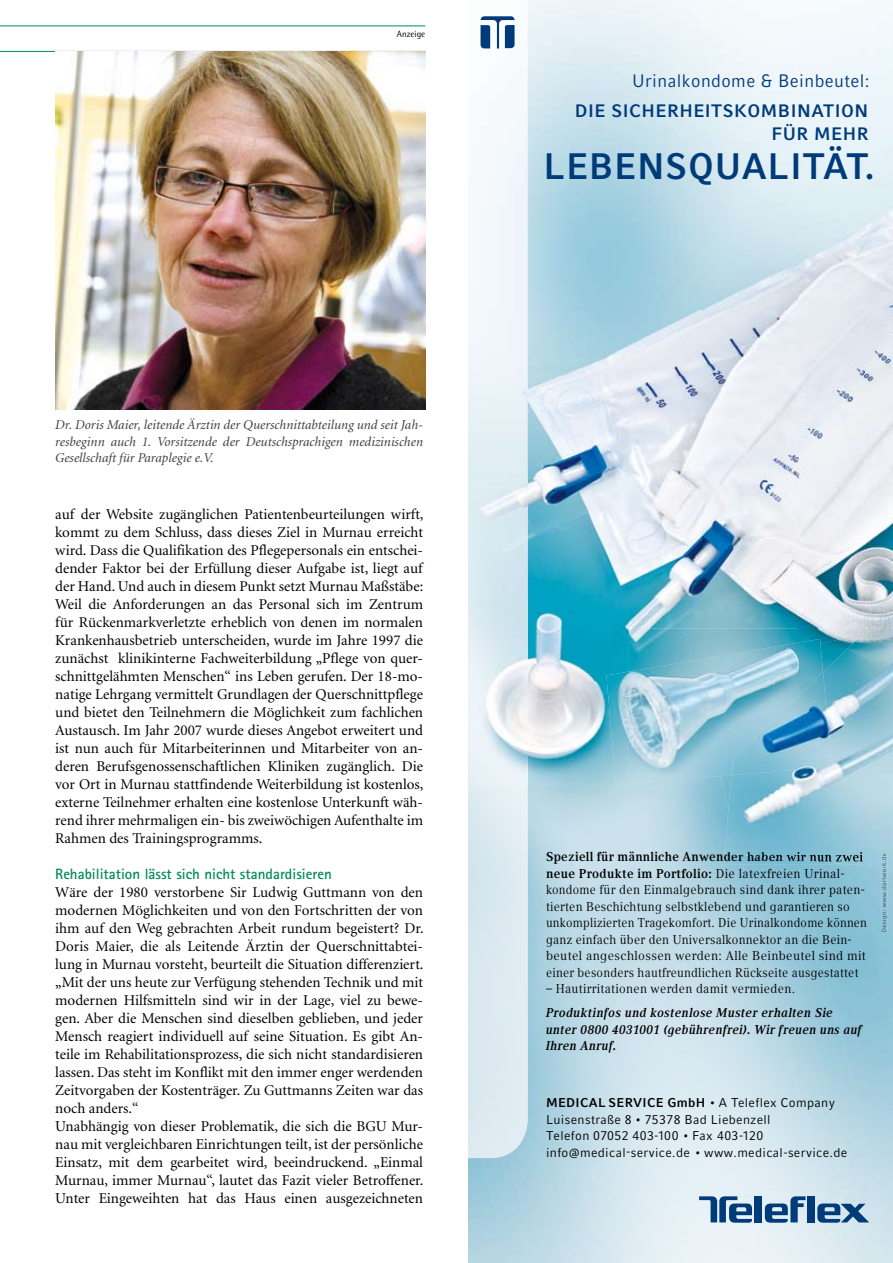
<style>
.page{position:relative;width:893px;height:1263px;background:#fff}
.page>*{position:absolute;margin:0;border:0;box-sizing:border-box;transform-origin:0 0}
.t1{font:700 36.75px "Compatil Fact LT Pro";letter-spacing:.025em;color:#003b79;scale:.95 1}
.t2{font:700 18px/22.5px "Compatil Fact LT Pro";letter-spacing:.03em;color:#003b79;text-align:right}
.t3{font:18px "Compatil Fact LT Pro";letter-spacing:.025em;color:#003b79;scale:.95 1}
.t4{font:15px/18px "Minion";color:#000;text-align:justify}
.t5{font:700 15px "Rotis Sans Serif";color:#008b58}
.t6{font:italic 13.5px/16.5px "Minion";color:#3e3e40;text-align:justify}
.t7{font:12.75px/16.5px "Compatil Text LT Pro";letter-spacing:.02em;color:#000;scale:.96 1}
.t8{font:12.75px/16.5px "Compatil Fact LT Pro";letter-spacing:.03em;color:#000}
.t9{font:italic 700 12.75px/16.5px "Compatil Text LT Pro";letter-spacing:.025em;color:#000;scale:.96 1}
.t10{font:12.75px "Compatil Text LT Pro";letter-spacing:.02em;color:#000;scale:.95 1}
.t11{font:9px "Rotis Semi Sans";color:#000}
.s1{font-weight:700}
</style>
<div class="page">
<img style="left:629px;top:629px;width:54px;height:18px">
<img style="left:683px;top:629px;width:137px;height:18px">
<img style="left:820px;top:629px;width:73px;height:8px">
<img style="left:798px;top:869px;width:95px;height:246px">
<img style="left:483px;top:1115px;width:85px;height:148px">
<img style="left:574px;top:1027px;width:247px;height:203px">
<img style="left:611px;top:1177px;width:235px;height:86px">
<img style="left:468px;top:18px;width:60px;height:695px">
<div style="left:468px;top:936px;width:41px;height:222px;background:#dbeaf0"></div>
<img style="left:528px;top:0;width:365px;height:629px">
<img style="left:725px;top:637px;width:168px;height:232px">
<img style="left:724px;top:852px;width:139px;height:12px">
<svg style="left:481px;top:16px;width:34px;height:32px"></svg>
<div style="left:807px;top:1196px;width:8px;height:26px;background:#003b79"></div>
<svg style="left:817px;top:1203px;width:52px;height:20px"></svg>
<svg style="left:699px;top:1196px;width:106px;height:48px;background:#a2bad0"></svg>
<img style="left:881px;top:868px;width:7px;height:64px">
<img style="left:881px;top:853px;width:7px;height:15px">
<img style="left:471px;top:598px;width:158px;height:188px">
<img style="left:629px;top:647px;width:146px;height:137px">
<img style="left:774px;top:639px;width:49px;height:33px">
<img style="left:731px;top:672px;width:100px;height:103px">
<img style="left:606px;top:672px;width:23px;height:113px">
<hr style="left:0;top:26px;width:425px;height:1px;background:#008b58">
<hr style="left:0;top:51px;width:425px;height:1px;background:#008b58">
<img style="left:55px;top:52px;width:370px;height:358px">
<svg style="left:711px;top:1101px;width:3px;height:4px"></svg>
<svg style="left:684px;top:1134px;width:3px;height:4px"></svg>
<p class="t11" style="left:397px;top:29px;width:30px">Anzeige</p>
<p class="t6" style="left:55px;top:417px;width:369px">Dr. Doris Maier, leitende Ärztin der Querschnittabteilung und seit Jah&shy;resbeginn auch 1. Vorsitzende der Deutschsprachigen medizinischen Gesellschaft für Paraplegie e.V.</p>
<p class="t4" style="left:55px;top:506px;width:370px">auf der Website zugänglichen Patientenbeurteilungen wirft, kommt zu dem Schluss, dass dieses Ziel in Murnau erreicht wird. Dass die Qualifikation des Pflegepersonals ein entschei&shy;dender Faktor bei der Erfüllung dieser Aufgabe ist, liegt auf der Hand. Und auch in diesem Punkt setzt Murnau Maßstäbe:<br>Weil die Anforderungen an das Personal sich im Zentrum für Rückenmarkverletzte erheblich von denen im normalen Krankenhausbetrieb unterscheiden, wurde im Jahre 1997 die zunächst klinikinterne Fachweiterbildung „Pflege von quer&shy;schnittgelähmten Menschen“ ins Leben gerufen. Der 18-mo&shy;natige Lehrgang vermittelt Grundlagen der Querschnittpflege und bietet den Teilnehmern die Möglichkeit zum fachlichen Austausch. Im Jahr 2007 wurde dieses Angebot erweitert und ist nun auch für Mitarbeiterinnen und Mitarbeiter von an&shy;deren Berufsgenossenschaftlichen Kliniken zugänglich. Die vor Ort in Murnau stattfindende Weiterbildung ist kostenlos, externe Teilnehmer erhalten eine kostenlose Unterkunft wäh&shy;rend ihrer mehrmaligen ein- bis zweiwöchigen Aufenthalte im Rahmen des Trainingsprogramms.</p>
<p class="t5" style="left:55px;top:864px;width:278px">Rehabilitation lässt sich nicht standardisieren</p>
<p class="t4" style="left:55px;top:884px;width:370px;text-align:left">Wäre der 1980 verstorbene Sir Ludwig Guttmann von den modernen Möglichkeiten und von den Fortschritten der von ihm auf den Weg gebrachten Arbeit rundum begeistert? Dr.<br>Doris Maier, die als Leitende Ärztin der Querschnittabtei&shy;lung in Murnau vorsteht, beurteilt die Situation differenziert. „Mit der uns heute zur Verfügung stehenden Technik und mit modernen Hilfsmitteln sind wir in der Lage, viel zu bewe&shy;gen. Aber die Menschen sind dieselben geblieben, und jeder Mensch reagiert individuell auf seine Situation. Es gibt An&shy;teile im Rehabilitationsprozess, die sich nicht standardisieren lassen. Das steht im Konflikt mit den immer enger werdenden Zeitvorgaben der Kostenträger. Zu Guttmanns Zeiten war das noch anders.“<br>Unabhängig von dieser Problematik, die sich die BGU Mur&shy;nau mit vergleichbaren Einrichtungen teilt, ist der persönliche Einsatz, mit dem gearbeitet wird, beeindruckend. „Einmal Murnau, immer Murnau“, lautet das Fazit vieler Betroffener.<br>Unter Eingeweihten hat das Haus einen ausgezeichneten</p>
<p class="t3" style="left:632px;top:70px;width:252px">Urinalkondome &amp; Beinbeutel:</p>
<p class="t2" style="left:575px;top:100px;width:295px">DIE SICHERHEITSKOMBINATION<br>FÜR MEHR</p>
<h1 class="t1" style="left:544px;top:144px;width:350px">LEBENSQUALITÄT.</h1>
<p class="t7" style="left:546px;top:849px;width:336px"><span class="s1">Speziell für männliche Anwender haben wir nun zwei neue Produkte im Portfolio:</span> Die latexfreien Urinal&shy;kondome für den Einmalgebrauch sind dank ihrer paten&shy;tierten Beschichtung selbstklebend und garantieren so unkomplizierten Tragekomfort. Die Urinalkondome können ganz einfach über den Universalkonnektor an die Bein&shy;beutel angeschlossen werden: Alle Beinbeutel sind mit einer besonders hautfreundlichen Rückseite ausgestattet</p>
<p class="t10" style="left:546px;top:981px;width:264px">– Hautirritationen werden damit vermieden.</p>
<p class="t9" style="left:546px;top:1005px;width:331px">Produktinfos und kostenlose Muster erhalten Sie unter 0800 4031001 (gebührenfrei). Wir freuen uns auf<br>Ihren Anruf.</p>
<p class="t8" style="left:546px;top:1094px;width:303px"><span class="s1">MEDICAL SERVICE GmbH</span> A Teleflex Company Luisenstraße 8 75378 Bad Liebenzell<br>Telefon 07052 403-100 Fax 403-120 info@medical-service.de www.medical-service.de</p>
</div>
